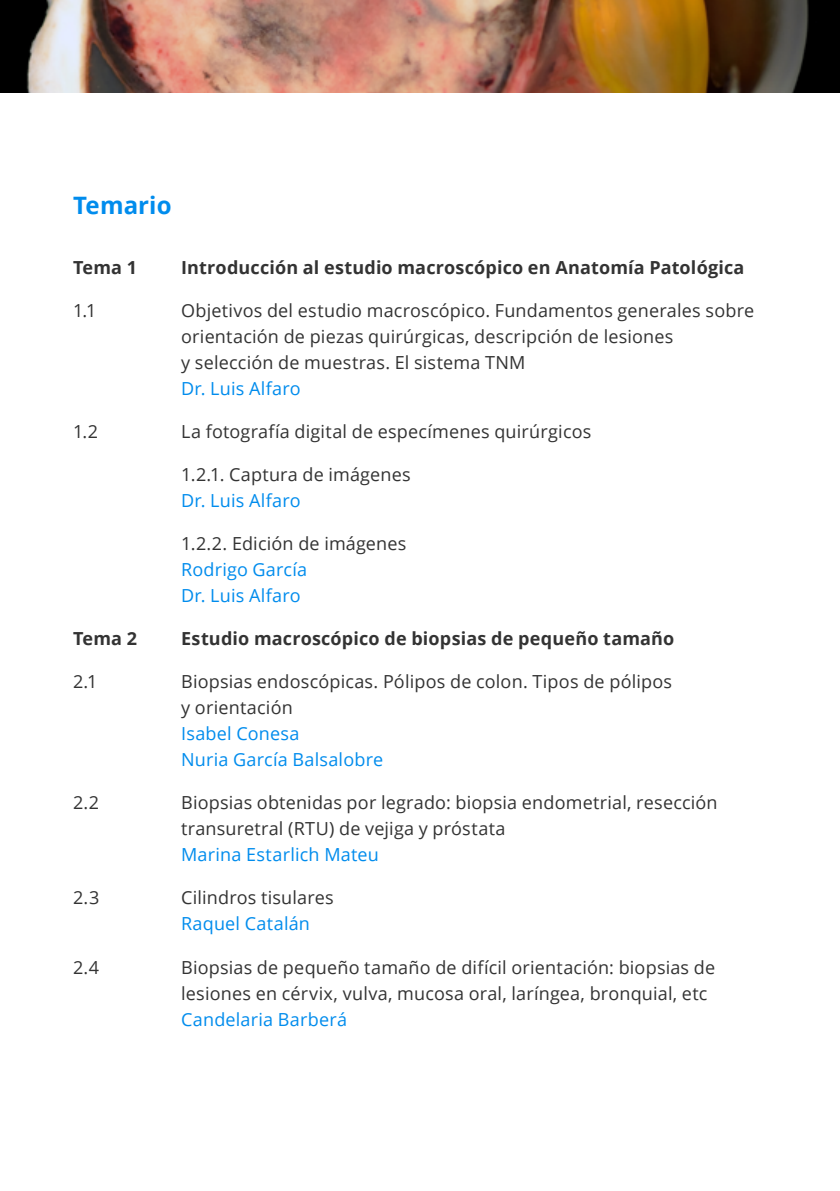
<style>
.page{position:relative;width:840px;height:1191px;background:#fff}
.page>*{position:absolute;margin:0;border:0;box-sizing:border-box;transform-origin:0 0}
.t1{font:700 24px "Open Sans";letter-spacing:.005em;color:#008ced}
.t2{font:18px/26px "Open Sans";letter-spacing:.01em;color:#333}
.t3{font:18px/26px "Open Sans";letter-spacing:.01em;color:#008ced}
.t4{font:700 18px "Open Sans";letter-spacing:.01em;color:#333}
</style>
<div class="page">
<img style="left:0;top:0;width:839px;height:93px">
<h1 class="t1" style="left:73px;top:189px;width:100px">Temario</h1>
<p class="t4" style="left:73px;top:255px;width:66px">Tema 1</p>
<p class="t4" style="left:181px;top:255px;width:564px">Introducción al estudio macroscópico en Anatomía Patológica</p>
<p class="t2" style="left:73px;top:297px;width:25px">1.1</p>
<p class="t2" style="left:181px;top:297px;width:574px">Objetivos del estudio macroscópico. Fundamentos generales sobre orientación de piezas quirúrgicas, descripción de lesiones<br>y selección de muestras. El sistema TNM</p>
<p class="t3" style="left:181px;top:375px;width:121px">Dr. Luis Alfaro</p>
<p class="t2" style="left:73px;top:418px;width:27px">1.2</p>
<p class="t2" style="left:181px;top:418px;width:411px">La fotografía digital de especímenes quirúrgicos</p>
<p class="t2" style="left:181px;top:461px;width:231px">1.2.1. Captura de imágenes</p>
<p class="t3" style="left:181px;top:487px;width:121px">Dr. Luis Alfaro</p>
<p class="t2" style="left:181px;top:530px;width:227px">1.2.2. Edición de imágenes</p>
<p class="t3" style="left:181px;top:556px;width:127px">Rodrigo García<br>Dr. Luis Alfaro</p>
<p class="t4" style="left:73px;top:626px;width:66px">Tema 2</p>
<p class="t4" style="left:181px;top:626px;width:494px">Estudio macroscópico de biopsias de pequeño tamaño</p>
<p class="t2" style="left:73px;top:668px;width:26px">2.1</p>
<p class="t2" style="left:181px;top:668px;width:492px">Biopsias endoscópicas. Pólipos de colon. Tipos de pólipos y orientación</p>
<p class="t3" style="left:181px;top:720px;width:203px">Isabel Conesa<br>Nuria García Balsalobre</p>
<p class="t2" style="left:73px;top:789px;width:28px">2.2</p>
<p class="t2" style="left:181px;top:789px;width:537px">Biopsias obtenidas por legrado: biopsia endometrial, resección transuretral (RTU) de vejiga y próstata</p>
<p class="t3" style="left:181px;top:841px;width:199px">Marina Estarlich Mateu</p>
<p class="t2" style="left:73px;top:884px;width:28px">2.3</p>
<p class="t2" style="left:181px;top:884px;width:154px">Cilindros tisulares</p>
<p class="t3" style="left:181px;top:910px;width:130px">Raquel Catalán</p>
<p class="t2" style="left:73px;top:953px;width:27px">2.4</p>
<p class="t2" style="left:181px;top:953px;width:535px">Biopsias de pequeño tamaño de difícil orientación: biopsias de lesiones en cérvix, vulva, mucosa oral, laríngea, bronquial, etc</p>
<p class="t3" style="left:181px;top:1005px;width:167px">Candelaria Barberá</p>
</div>
